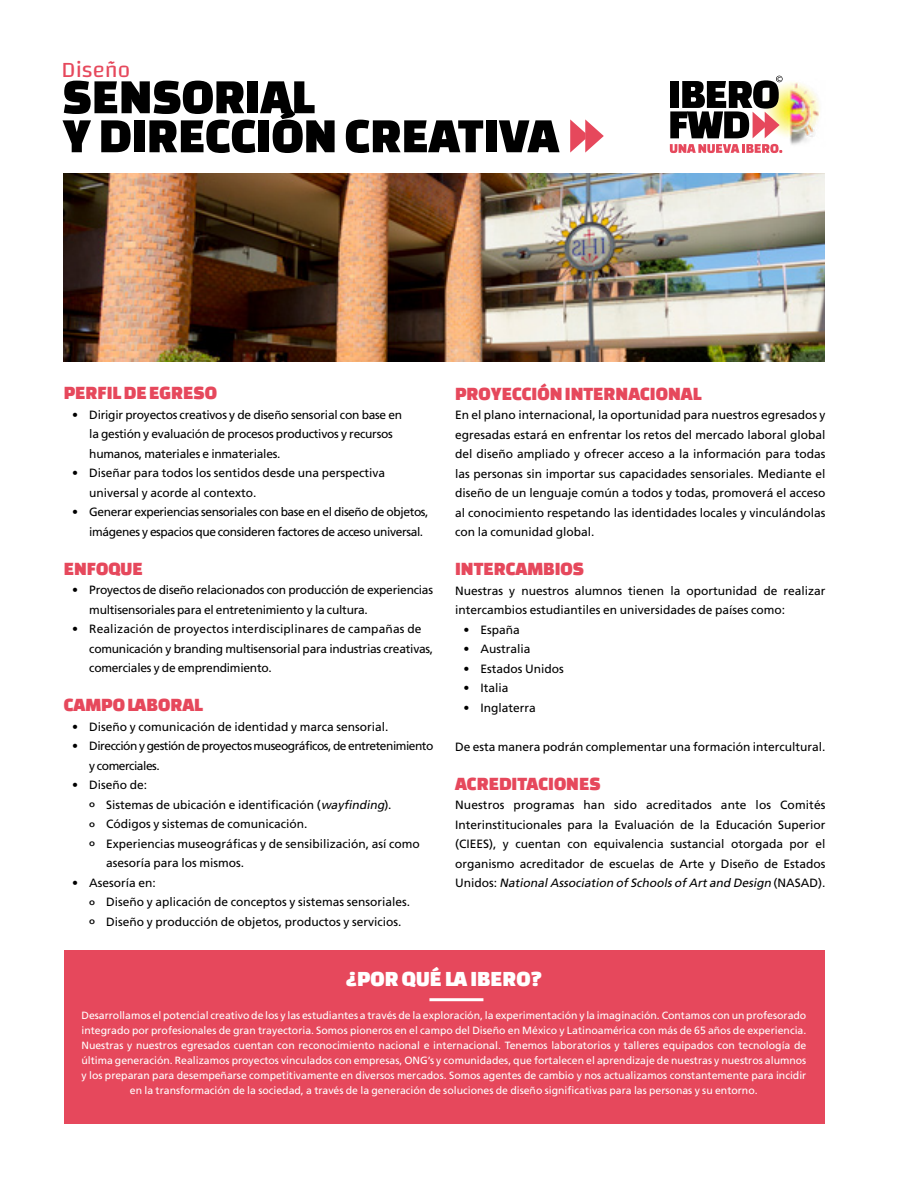
<style>
.page{position:relative;width:918px;height:1188px;background:#fff}
.page>*{position:absolute;margin:0;border:0;box-sizing:border-box;transform-origin:0 0}
.t1{font:51px/39px "Changa One";color:#000}
.t2{font:22.5px "Changa One";color:#fff}
.t3{font:200 22.5px "Changa";color:#e6485c}
.t4{font:19.5px "Changa One";color:#e6485c}
.t5{font:12px/19.5px "Frutiger";color:#000}
.t6{font:12px/19.5px "Frutiger";letter-spacing:-.02em;color:#000}
.t7{font:12px/19.5px "Frutiger";letter-spacing:-.03em;color:#000}
.t8{font:12px/19.5px "Frutiger";letter-spacing:-.04em;color:#000}
.t9{font:10.5px/15px "Frutiger";color:#fff;text-align:center}
.s1{font-size:15px}
.s2{font-style:italic}
</style>
<div class="page">
<img style="left:64px;top:173px;width:760px;height:188px">
<div style="left:64px;top:950px;width:760px;height:174px;background:#e6485c"></div>
<hr style="left:429px;top:998px;width:54px;height:3px;background:#fff">
<img style="left:752px;top:75px;width:68px;height:79px">
<svg style="left:670px;top:144px;width:112px;height:9px"></svg>
<svg style="left:670px;top:76px;width:113px;height:62px"></svg>
<svg style="left:570px;top:119px;width:34px;height:34px"></svg>
<h2 class="t3" style="left:62px;top:56px;width:70px">Diseño</h2>
<h1 class="t1" style="left:63px;top:76px;width:498px">SENSORIAL<br>Y DIRECCIÓN CREATIVA</h1>
<h3 class="t4" style="left:64px;top:382px;width:155px">PERFIL DE EGRESO</h3>
<p class="t6" style="left:89px;top:405px;width:314px;text-indent:-17px">• Dirigir proyectos creativos y de diseño sensorial con base en la gestión y evaluación de procesos productivos y recursos humanos, materiales e inmateriales.</p>
<p class="t5" style="left:89px;top:464px;width:298px;text-indent:-17px">• Diseñar para todos los sentidos desde una perspectiva universal y acorde al contexto.</p>
<p class="t7" style="left:89px;top:503px;width:341px;text-indent:-17px">• Generar experiencias sensoriales con base en el diseño de objetos, imágenes y espacios que consideren factores de acceso universal.</p>
<h3 class="t4" style="left:64px;top:558px;width:81px">ENFOQUE</h3>
<p class="t6" style="left:89px;top:581px;width:345px;text-indent:-17px">• Proyectos de diseño relacionados con producción de experiencias multisensoriales para el entretenimiento y la cultura.</p>
<p class="t6" style="left:89px;top:620px;width:346px;text-indent:-17px">• Realización de proyectos interdisciplinares de campañas de comunicación y branding multisensorial para industrias creativas, comerciales y de emprendimiento.</p>
<h3 class="t4" style="left:64px;top:694px;width:141px">CAMPO LABORAL</h3>
<p class="t5" style="left:72px;top:717px;width:318px">• Diseño y comunicación de identidad y marca sensorial.</p>
<p class="t8" style="left:89px;top:737px;width:346px;text-indent:-17px">• Dirección y gestión de proyectos museográficos, de entretenimiento y comerciales.</p>
<p class="t5" style="left:72px;top:776px;width:77px">• Diseño de:</p>
<p class="t5" style="left:89px;top:795px;width:304px"><span class="s1">º</span> Sistemas de ubicación e identificación (<span class="s2">wayfinding</span>).</p>
<p class="t5" style="left:89px;top:815px;width:220px"><span class="s1">º</span> Códigos y sistemas de comunicación.</p>
<p class="t5" style="left:89px;top:834px;width:332px"><span class="s1">º</span> Experiencias museográficas y de sensibilización, así como</p>
<p class="t5" style="left:106px;top:854px;width:140px">asesoría para los mismos.</p>
<p class="t5" style="left:89px;top:873px;width:323px;text-indent:-17px">• Asesoría en:<br><span class="s1">º</span> Diseño y aplicación de conceptos y sistemas sensoriales. <span class="s1">º</span> Diseño y producción de objetos, productos y servicios.</p>
<h3 class="t4" style="left:455px;top:383px;width:248px">PROYECCIÓN INTERNACIONAL</h3>
<p class="t5" style="left:455px;top:405px;width:372px;text-align:justify">En el plano internacional, la oportunidad para nuestros egresados y egresadas estará en enfrentar los retos del mercado laboral global del diseño ampliado y ofrecer acceso a la información para todas las personas sin importar sus capacidades sensoriales. Mediante el diseño de un lenguaje común a todos y todas, promoverá el acceso al conocimiento respetando las identidades locales y vinculándolas con la comunidad global.</p>
<h3 class="t4" style="left:455px;top:558px;width:131px">INTERCAMBIOS</h3>
<p class="t5" style="left:455px;top:581px;width:372px">Nuestras y nuestros alumnos tienen la oportunidad de realizar intercambios estudiantiles en universidades de países como:</p>
<p class="t5" style="left:464px;top:620px;width:58px">• España</p>
<p class="t5" style="left:464px;top:639px;width:69px">• Australia</p>
<p class="t5" style="left:464px;top:659px;width:102px">• Estados Unidos</p>
<p class="t5" style="left:464px;top:678px;width:47px">• Italia</p>
<p class="t5" style="left:464px;top:698px;width:74px">• Inglaterra</p>
<p class="t5" style="left:455px;top:737px;width:372px">De esta manera podrán complementar una formación intercultural.</p>
<h3 class="t4" style="left:455px;top:773px;width:147px">ACREDITACIONES</h3>
<p class="t5" style="left:455px;top:795px;width:372px;text-align:justify">Nuestros programas han sido acreditados ante los Comités Interinstitucionales para la Evaluación de la Educación Superior (CIEES), y cuentan con equivalencia sustancial otorgada por el organismo acreditador de escuelas de Arte y Diseño de Estados U n i d o s : <span class="s2">NationalAssociation of Schools of Art and Design</span> ( N A S A D ) .</p>
<h2 class="t2" style="left:345px;top:967px;width:199px">¿POR QUÉ LA IBERO?</h2>
<p class="t9" style="left:81px;top:1008px;width:727px">Desarrollamos el potencial creativo de los y las estudiantes a través de la exploración, la experimentación y la imaginación. Contamos con un profesorado integrado por profesionales de gran trayectoria. Somos pioneros en el campo del Diseño en México y Latinoamérica con más de 65 años de experiencia.<br>Nuestras y nuestros egresados cuentan con reconocimiento nacional e internacional. Tenemos laboratorios y talleres equipados con tecnología de última generación. Realizamos proyectos vinculados con empresas, ONG’s y comunidades, que fortalecen el aprendizaje de nuestras y nuestros alumnos y los preparan para desempeñarse competitivamente en diversos mercados. Somos agentes de cambio y nos actualizamos constantemente para incidir en la transformación de la sociedad, a través de la generación de soluciones de diseño significativas para las personas y su entorno.</p>
</div>
